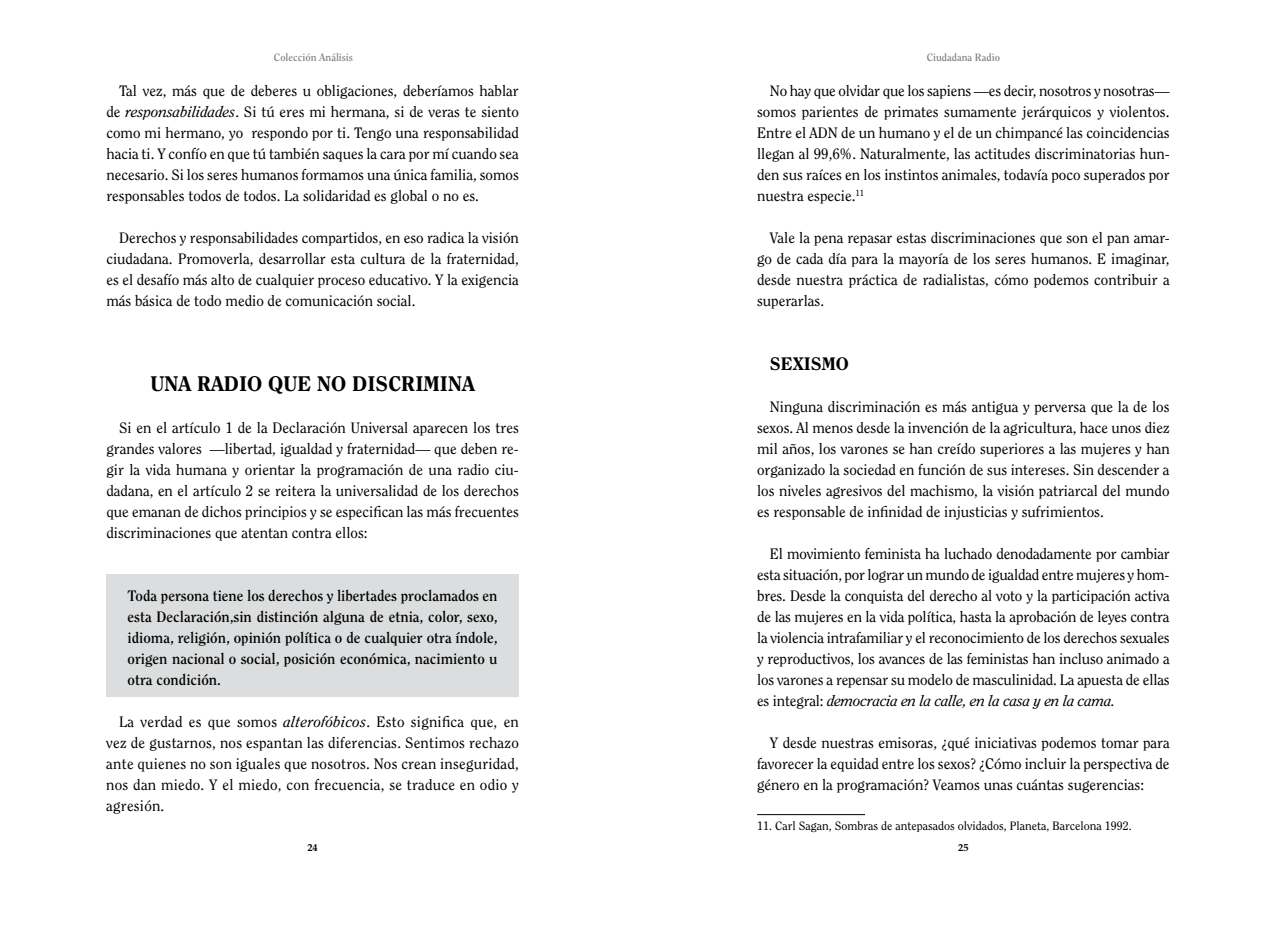
<style>
.page{position:relative;width:1276px;height:936px;background:#fff}
.page>*{position:absolute;margin:0;border:0;box-sizing:border-box;transform-origin:0 0}
.t1{font:800 21px "Clearface";color:#000}
.t2{font:800 18px "Clearface";color:#000}
.t3{font:15px/21px "Clearface";color:#000;text-align:justify}
.t4{font:700 15px/21px "Clearface";color:#000;text-align:justify}
.t5{font:12px "Clearface";color:#000}
.t6{font:700 10.5px "Clearface";color:#808285}
.t7{font:700 10.5px "Palatino";color:#000}
.s1{font-style:italic}
</style>
<div class="page">
<hr style="left:757px;top:814px;width:108px;height:1px;background:#000">
<div style="left:106px;top:574px;width:413px;height:122px;background:#dcddde"></div>
<p class="t6" style="left:274px;top:51px;width:81px">Colección Análisis</p>
<p class="t3" style="left:106px;top:81px;width:414px;text-indent:13px">Tal vez, más que de deberes u obligaciones, deberíamos hablar de <span class="s1">responsabilidades</span>. Si tú eres mi hermana, si de veras te siento como mi hermano, yo respondo por ti. Tengo una responsabilidad hacia ti. Y confío en que tú también saques la cara por mí cuando sea necesario. Si los seres humanos formamos una única familia, somos responsables todos de todos. La solidaridad es global o no es.</p>
<p class="t3" style="left:106px;top:228px;width:414px;text-indent:13px">Derechos y responsabilidades compartidos, en eso radica la visión ciudadana. Promoverla, desarrollar esta cultura de la fraternidad, es el desafío más alto de cualquier proceso educativo. Y la exigencia más básica de todo medio de comunicación social.</p>
<h1 class="t1" style="left:150px;top:370px;width:326px">UNA RADIO QUE NO DISCRIMINA</h1>
<p class="t3" style="left:106px;top:417px;width:414px;text-indent:13px">Si en el artículo 1 de la Declaración Universal aparecen los tres grandes valores —libertad, igualdad y fraternidad— que deben re&shy;gir la vida humana y orientar la programación de una radio ciu&shy;dadana, en el artículo 2 se reitera la universalidad de los derechos que emanan de dichos principios y se especifican las más frecuentes discriminaciones que atentan contra ellos:</p>
<p class="t4" style="left:128px;top:585px;width:371px">Toda persona tiene los derechos y libertades proclamados en esta Declaración,sin distinción alguna de etnia, color, sexo, idioma, religión, opinión política o de cualquier otra índole, origen nacional o social, posición económica, nacimiento u otra condición.</p>
<p class="t3" style="left:106px;top:711px;width:414px;text-indent:13px">La verdad es que somos <span class="s1">alterofóbicos</span>. Esto significa que, en vez de gustarnos, nos espantan las diferencias. Sentimos rechazo ante quienes no son iguales que nosotros. Nos crean inseguridad, nos dan miedo. Y el miedo, con frecuencia, se traduce en odio y agresión.</p>
<p class="t7" style="left:307px;top:838px;width:12px">24</p>
<p class="t6" style="left:926px;top:51px;width:75px">Ciudadana Radio</p>
<p class="t3" style="left:757px;top:81px;width:414px;text-indent:13px">No hay que olvidar que los sapiens —es decir, nosotros y nosotras— somos parientes de primates sumamente jerárquicos y violentos.<br>Entre el ADN de un humano y el de un chimpancé las coincidencias llegan al 99,6%. Naturalmente, las actitudes discriminatorias hun&shy;den sus raíces en los instintos animales, todavía poco superados por nuestra especie.<sup>11</sup></p>
<p class="t3" style="left:757px;top:228px;width:414px;text-indent:13px">Vale la pena repasar estas discriminaciones que son el pan amar&shy;go de cada día para la mayoría de los seres humanos. E imaginar, desde nuestra práctica de radialistas, cómo podemos contribuir a superarlas.</p>
<p class="t2" style="left:770px;top:352px;width:81px">SEXISMO</p>
<p class="t3" style="left:757px;top:396px;width:414px;text-indent:13px">Ninguna discriminación es más antigua y perversa que la de los sexos. Al menos desde la invención de la agricultura, hace unos diez mil años, los varones se han creído superiores a las mujeres y han organizado la sociedad en función de sus intereses. Sin descender a los niveles agresivos del machismo, la visión patriarcal del mundo es responsable de infinidad de injusticias y sufrimientos.</p>
<p class="t3" style="left:757px;top:543px;width:414px;text-indent:13px">El movimiento feminista ha luchado denodadamente por cambiar esta situación, por lograr un mundo de igualdad entre mujeres y hom&shy;bres. Desde la conquista del derecho al voto y la participación activa de las mujeres en la vida política, hasta la aprobación de leyes contra la violencia intrafamiliar y el reconocimiento de los derechos sexuales y reproductivos, los avances de las feministas han incluso animado a los varones a repensar su modelo de masculinidad. La apuesta de ellas es integral: <span class="s1">democracia en la calle, en la casa y en la cama.</span></p>
<p class="t3" style="left:757px;top:732px;width:414px;text-indent:13px">Y desde nuestras emisoras, ¿qué iniciativas podemos tomar para favorecer la equidad entre los sexos? ¿Cómo incluir la perspectiva de género en la programación? Veamos unas cuántas sugerencias:</p>
<p class="t5" style="left:757px;top:818px;width:376px">11. Carl Sagan, Sombras de antepasados olvidados, Planeta, Barcelona 1992.</p>
<p class="t7" style="left:958px;top:838px;width:12px">25</p>
</div>
